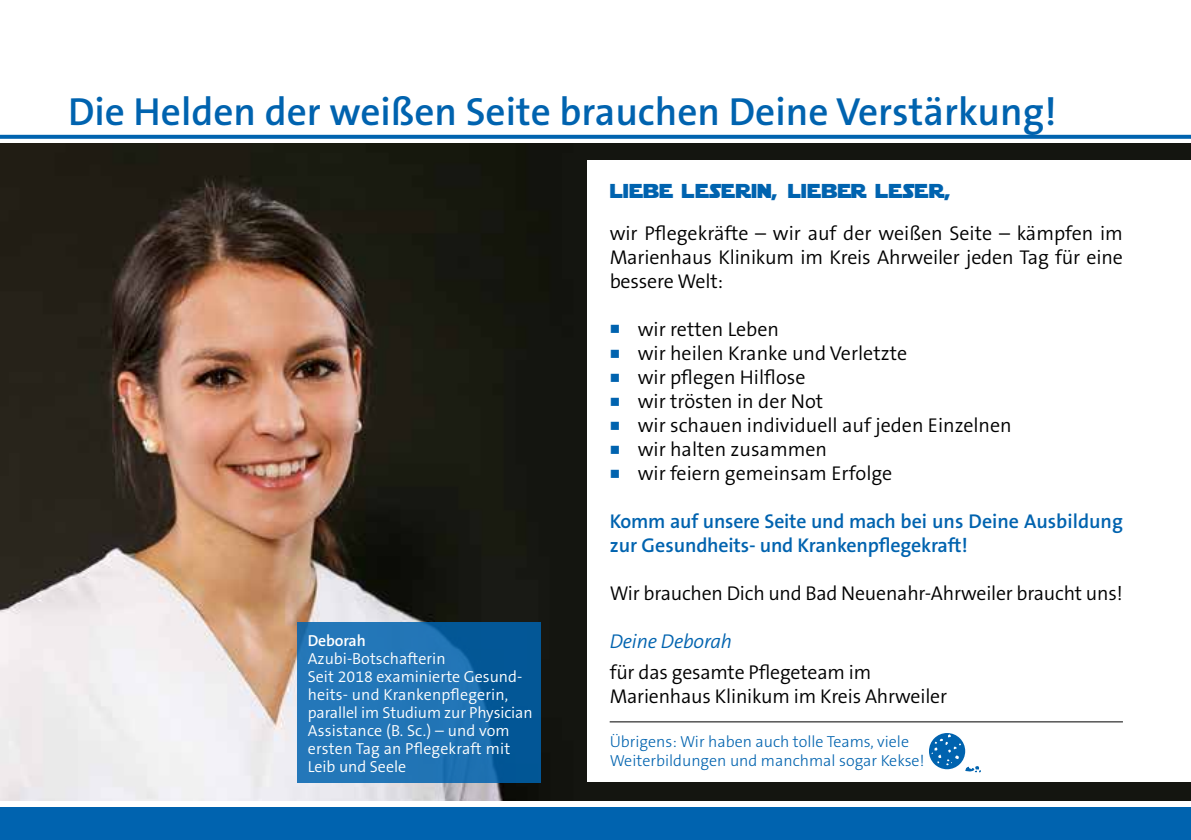
<style>
.page{position:relative;width:1191px;height:840px;background:#fff}
.page>*{position:absolute;margin:0;border:0;box-sizing:border-box;transform-origin:0 0}
.t1{font:600 39.4px "The Sans B6";color:#0063af}
.t2{font:300 20px/24px "The Sans B4";letter-spacing:-.01em;color:#000;text-align:justify}
.t3{font:600 20px/24px "The Sans B6";letter-spacing:-.01em;color:#0063af}
.t4{font:20px "Star Jedi";letter-spacing:.03em;color:#0063af}
.t5{font:italic 300 20px "The Sans B4";letter-spacing:-.01em;color:#0063af}
.t6{font:300 16px/18px "The Sans B4";color:#fff}
.t7{font:300 16px/19.2px "The Sans B3";color:#0063af}
.t8{font:600 16px "The Sans B6";letter-spacing:-.01em;color:#fff}
.s1{color:#0063af}
</style>
<div class="page">
<img style="left:0;top:144px;width:1191px;height:655px">
<div style="left:587px;top:160px;width:604px;height:621px;background:#fff"></div>
<div style="left:0;top:806px;width:1191px;height:33px;background:#0063af"></div>
<svg style="left:0;top:135px;width:1191px;height:4px;background:#0c6ab2"></svg>
<svg style="left:297px;top:621px;width:243px;height:161px;background:#1b6eae"></svg>
<hr style="left:609px;top:721px;width:514px;height:1px;background:#000">
<svg style="left:929px;top:733px;width:52px;height:39px"></svg>
<h1 class="t1" style="left:68px;top:90px;width:990px">Die Helden der weißen Seite brauchen Deine Verstärkung!</h1>
<p class="t8" style="left:308px;top:631px;width:60px">Deborah</p>
<p class="t6" style="left:308px;top:649px;width:226px">Azubi-Botschafterin<br>Seit 2018 examinierte Gesund&shy;heits- und Krankenpflegerin, parallel im Studium zur Physician<br>Assistance (B. Sc.) – und vom ersten Tag an Pflegekraft mit<br>Leib und Seele</p>
<p class="t4" style="left:609px;top:173px;width:343px">LIEBE LESERIN, LIEBER LESER,</p>
<p class="t2" style="left:609px;top:222px;width:515px">wir Pflegekräfte – wir auf der weißen Seite – kämpfen im Marienhaus Klinikum im Kreis Ahrweiler jeden Tag für eine bessere Welt:</p>
<p class="t2" style="left:609px;top:318px;width:171px"><span class="s1">■</span> wir retten Leben</p>
<p class="t2" style="left:609px;top:342px;width:299px"><span class="s1">■</span> wir heilen Kranke und Verletzte</p>
<p class="t2" style="left:609px;top:366px;width:197px"><span class="s1">■</span> wir pflegen Hilflose</p>
<p class="t2" style="left:609px;top:390px;width:215px"><span class="s1">■</span> wir trösten in der Not</p>
<p class="t2" style="left:609px;top:414px;width:404px"><span class="s1">■</span> wir schauen individuell auf jeden Einzelnen</p>
<p class="t2" style="left:609px;top:438px;width:219px"><span class="s1">■</span> wir halten zusammen</p>
<p class="t2" style="left:609px;top:462px;width:284px"><span class="s1">■</span> wir feiern gemeinsam Erfolge</p>
<p class="t3" style="left:609px;top:510px;width:515px">Komm auf unsere Seite und mach bei uns Deine Ausbildung zur Gesundheits- und Krankenpflegekraft!</p>
<p class="t2" style="left:609px;top:582px;width:515px">Wir brauchen Dich und Bad Neuenahr-Ahrweiler braucht uns!</p>
<p class="t5" style="left:609px;top:630px;width:124px">Deine Deborah</p>
<p class="t2" style="left:609px;top:660px;width:339px">für das gesamte Pflegeteam im<br>Marienhaus Klinikum im Kreis Ahrweiler</p>
<p class="t7" style="left:609px;top:731px;width:316px">Übrigens: Wir haben auch tolle Teams, viele<br>Weiterbildungen und manchmal sogar Kekse!</p>
</div>
